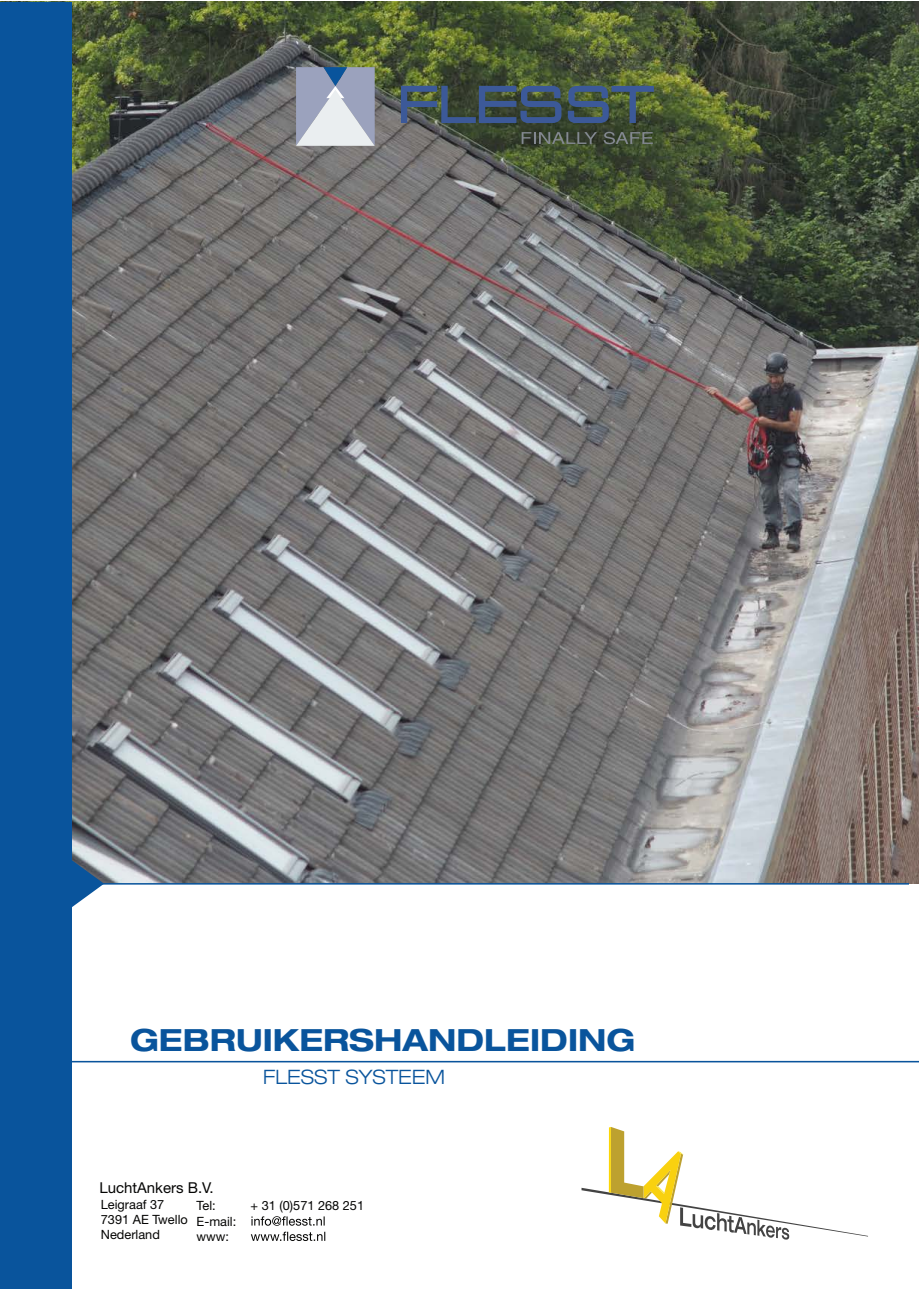
<style>
.page{position:relative;width:919px;height:1289px;background:#fff}
.page>*{position:absolute;margin:0;border:0;box-sizing:border-box;transform-origin:0 0}
.t1{font:700 expanded 30.6px "Helvetica Neue LT Std";color:#09549c}
.t2{font:300 expanded 19.95px "Helvetica Neue LT Std";color:#09549c}
.t3{font:15px "Helvetica Neue LT Std";color:#050504}
.t4{font:12.75px/15.3px "Helvetica Neue LT Std";color:#050504}
</style>
<div class="page">
<img style="left:71px;top:2px;width:847px;height:881px">
<div style="left:0;top:2px;width:71px;height:1286px;background:#09549c"></div>
<svg style="left:71px;top:855px;width:33px;height:57px"></svg>
<hr style="left:0;top:1060px;width:918px;height:2px;background:#09549c">
<hr style="left:0;top:883px;width:908px;height:1px;background:#09549c">
<svg style="left:401px;top:86px;width:160px;height:37px;background:#3e515f"></svg>
<svg style="left:567px;top:86px;width:86px;height:37px;background:#445959"></svg>
<svg style="left:521px;top:132px;width:76px;height:12px"></svg>
<svg style="left:603px;top:132px;width:49px;height:12px"></svg>
<svg style="left:296px;top:67px;width:78px;height:79px;background:#b2bacd"></svg>
<svg style="left:581px;top:1127px;width:287px;height:112px"></svg>
<svg style="left:251px;top:1216px;width:73px;height:9px"></svg>
<svg style="left:251px;top:1231px;width:74px;height:9px"></svg>
<h1 class="t1" style="left:130px;top:1021px;width:506px">GEBRUIKERSHANDLEIDING</h1>
<h2 class="t2" style="left:263px;top:1064px;width:183px">FLESST SYSTEEM</h2>
<p class="t3" style="left:99px;top:1178px;width:116px">LuchtAnkers B.V.</p>
<p class="t4" style="left:101px;top:1196px;width:88px">Leigraaf 37<br>7391 AE Twello<br>Nederland</p>
<p class="t4" style="left:196px;top:1197px;width:21px">Tel:</p>
<p class="t4" style="left:250px;top:1197px;width:115px">+ 31 (0)571 268 251</p>
<p class="t4" style="left:196px;top:1213px;width:41px">E-mail: www:</p>
</div>
